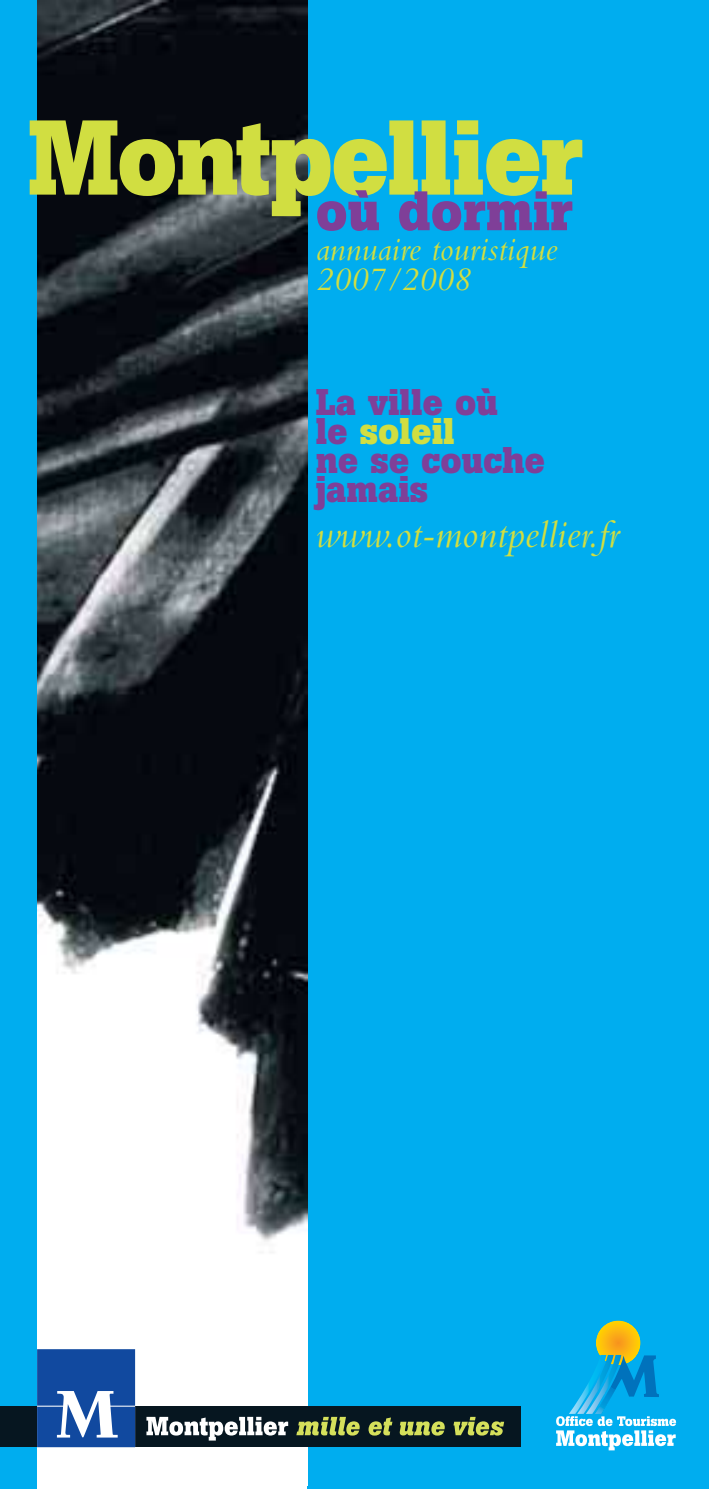
<style>
.page{position:relative;width:709px;height:1489px;background:#fff}
.page>*{position:absolute;margin:0;border:0;box-sizing:border-box;transform-origin:0 0}
.t1{font:700 105px "Boton";letter-spacing:-.025em;color:#d1de41}
.t2{font:700 55px "Boton";color:#7f3f98}
.t3{font:italic 40px "Bembo";color:#d1de41}
.t4{font:700 36.75px/29px "Boton";color:#7f3f98}
.t5{font:italic 34px/30px "Bembo";color:#d1de41}
.s1{color:#d1de41}
</style>
<div class="page">
<div style="left:0;top:0;width:709px;height:1488px;background:#00adef"></div>
<img style="left:38px;top:0;width:269px;height:1485px">
<div style="left:0;top:1406px;width:521px;height:40px;background:#061620"></div>
<svg style="left:37px;top:1348px;width:98px;height:98px"></svg>
<svg style="left:146px;top:1416px;width:142px;height:24px"></svg>
<svg style="left:296px;top:1416px;width:64px;height:19px"></svg>
<svg style="left:368px;top:1417px;width:24px;height:18px"></svg>
<svg style="left:400px;top:1421px;width:45px;height:14px"></svg>
<svg style="left:453px;top:1416px;width:51px;height:19px"></svg>
<svg style="left:596px;top:1320px;width:44px;height:44px"></svg>
<svg style="left:597px;top:1321px;width:42px;height:42px"></svg>
<div style="left:597px;top:1322px;width:42px;height:41px;background:#ffd000;border-radius:50%"></div>
<svg style="left:556px;top:1323px;width:120px;height:127px"></svg>
<p class="t1" style="left:28px;top:96px;width:557px">Montpellier</p>
<p class="t2" style="left:316px;top:178px;width:259px">où dormir</p>
<p class="t5" style="left:316px;top:234px;width:243px">annuaire touristique<br>2007/2008</p>
<p class="t4" style="left:316px;top:388px;width:231px">La ville où<br>le <span class="s1">soleil<br></span>ne se couche jamais</p>
<p class="t3" style="left:316px;top:510px;width:304px">www.ot-montpellier.fr</p>
</div>
